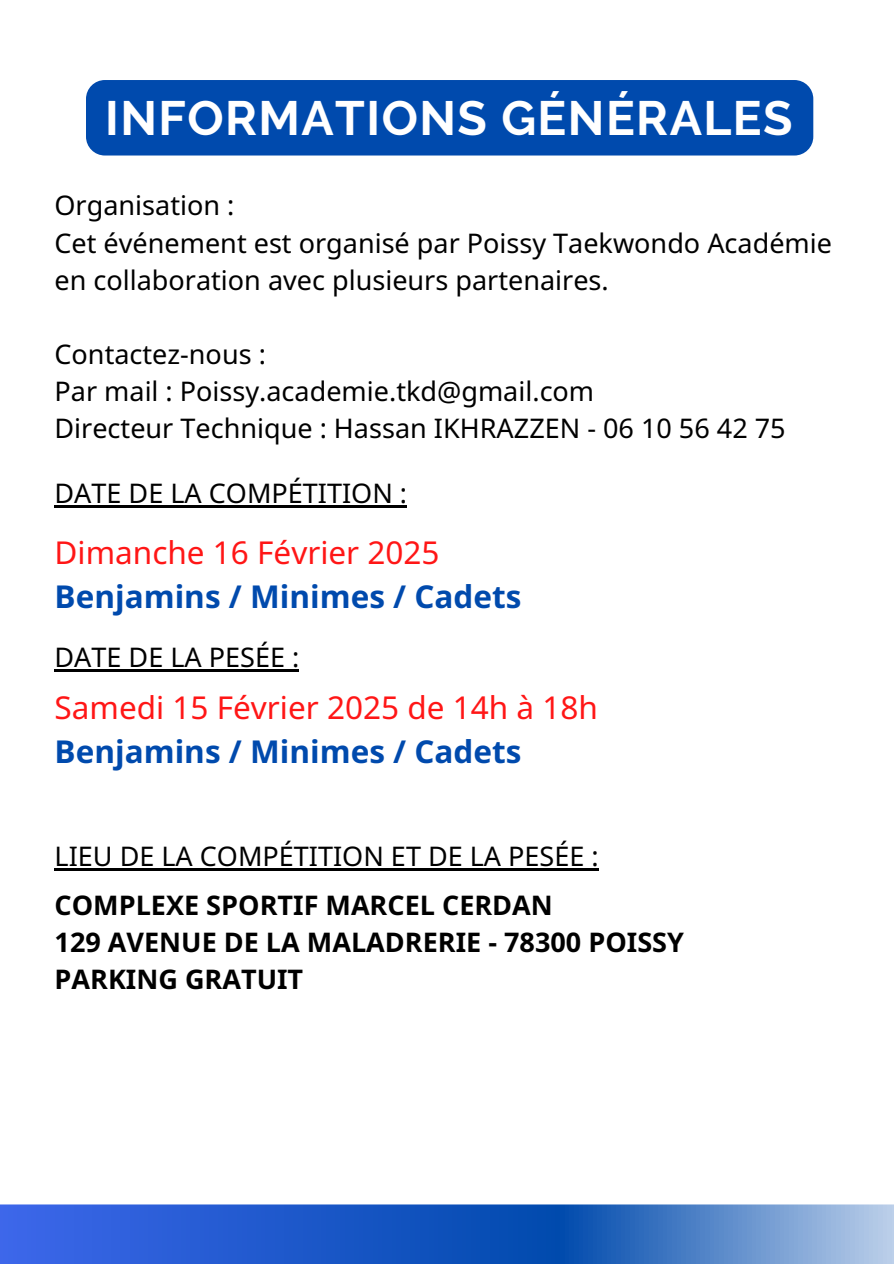
<style>
.page{position:relative;width:894px;height:1264px;background:#fff}
.page>*{position:absolute;margin:0;border:0;box-sizing:border-box;transform-origin:0 0}
.t1{font:700 48px "Raleway";letter-spacing:.03em;color:#fff}
.t2{font:700 31.5px/43.8px "Noto Sans";color:#004aad}
.t3{font:31.5px "Noto Sans";color:#ff1616}
.t4{font:27px "Noto Sans";color:#000}
.t5{font:700 27px/37.2px "Noto Sans";color:#000}
.s1{font-weight:400;color:#ff1616}
</style>
<div class="page">
<div style="left:86px;top:80px;width:727px;height:75px;background:#004aad;border-radius:19px"></div>
<hr style="left:55px;top:505px;width:352px;height:3px;background:#000">
<hr style="left:55px;top:868px;width:543px;height:2px;background:#000">
<hr style="left:55px;top:669px;width:244px;height:2px;background:#000">
<svg style="left:0;top:1204px;width:893px;height:59px;background:#386dcb"></svg>
<h2 class="t1" style="left:105px;top:89px;width:688px">INFORMATIONS GÉNÉRALES</h2>
<p class="t4" style="left:55px;top:186px;width:181px">Organisation :</p>
<p class="t4" style="left:55px;top:224px;width:778px">Cet événement est organisé par Poissy Taekwondo Académie</p>
<p class="t4" style="left:55px;top:261px;width:555px">en collaboration avec plusieurs partenaires.</p>
<p class="t4" style="left:55px;top:335px;width:213px">Contactez-nous :</p>
<p class="t4" style="left:55px;top:372px;width:541px">Par mail : Poissy.academie.tkd@gmail.com</p>
<h4 class="t4" style="left:55px;top:409px;width:732px">Directeur Technique : Hassan IKHRAZZEN - 06 10 56 42 75</h4>
<h4 class="t4" style="left:55px;top:474px;width:354px">DATE DE LA COMPÉTITION :</h4>
<h1 class="t2" style="left:55px;top:530px;width:468px"><span class="s1">Dimanche 16 Février 2025<br></span>Benjamins / Minimes / Cadets</h1>
<p class="t4" style="left:55px;top:638px;width:246px">DATE DE LA PESÉE :</p>
<p class="t3" style="left:55px;top:685px;width:544px">Samedi 15 Février 2025 de 14h à 18h</p>
<p class="t2" style="left:55px;top:728px;width:468px">Benjamins / Minimes / Cadets</p>
<p class="t4" style="left:55px;top:837px;width:545px">LIEU DE LA COMPÉTITION ET DE LA PESÉE :</p>
<h3 class="t5" style="left:55px;top:886px;width:631px">COMPLEXE SPORTIF MARCEL CERDAN<br>129 AVENUE DE LA MALADRERIE - 78300 POISSY<br>PARKING GRATUIT</h3>
</div>
